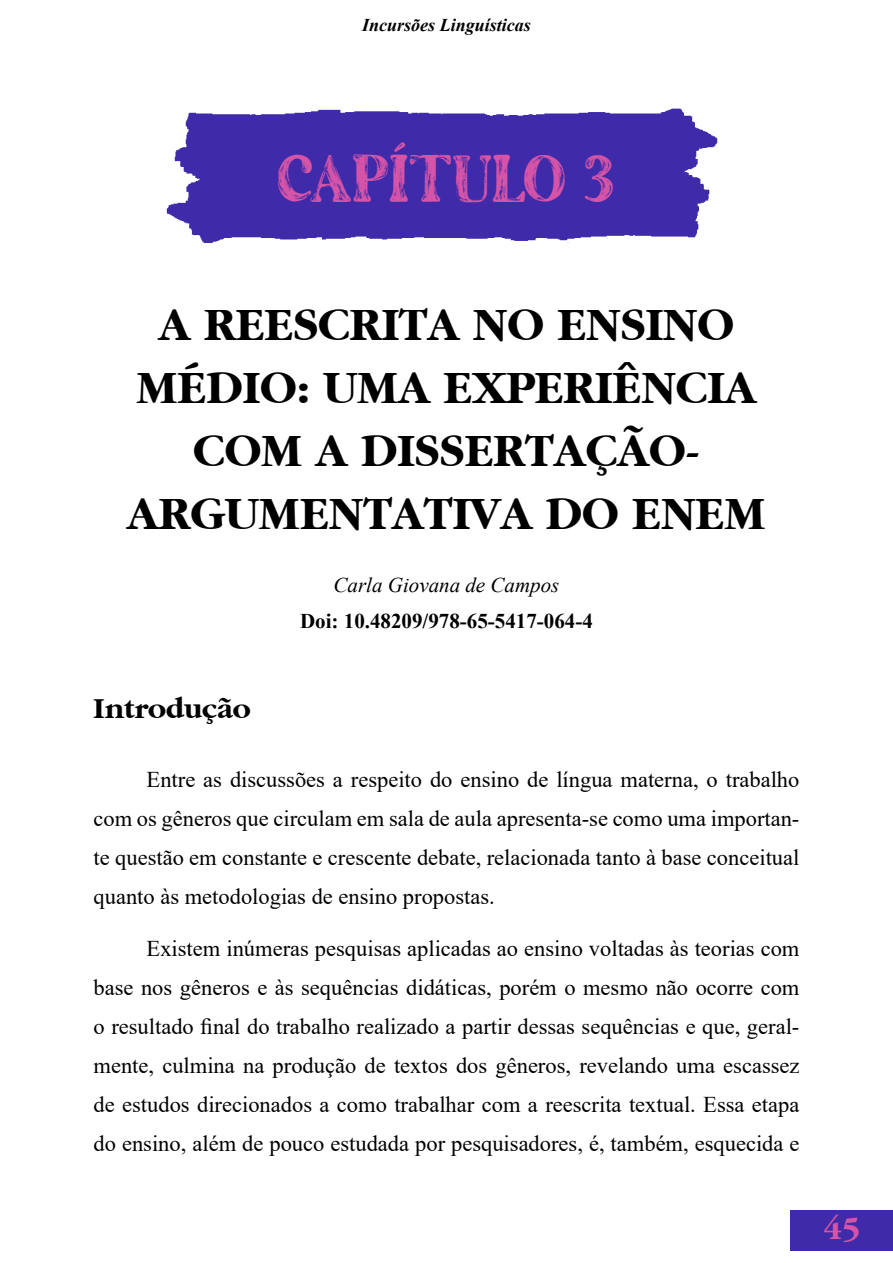
<style>
.page{position:relative;width:893px;height:1263px;background:#fff}
.page>*{position:absolute;margin:0;border:0;box-sizing:border-box;transform-origin:0 0}
.t1{font:900 48px/63px "Garamond Black S Si";color:#000;text-align:center}
.t2{font:42px "The Artisan Marker Serif";color:#d554a7}
.t3{font:900 33px "Garamond Black S Si";color:#d554a7}
.t4{font:900 30px "Garamond Black S Si";color:#000}
.t5{font:22.5px/39px "Times New Roman";color:#000;text-align:justify}
.t6{font:700 21px "Times New Roman";color:#000}
.t7{font:italic 21px "Times New Roman";color:#000}
.t8{font:italic 700 18px "Times New Roman";color:#000}
</style>
<div class="page">
<div style="left:791px;top:1210px;width:102px;height:40px;background:#3f2aa9"></div>
<img style="left:166px;top:108px;width:552px;height:135px">
<p class="t8" style="left:362px;top:13px;width:170px">Incursões Linguísticas</p>
<h2 class="t2" style="left:277px;top:163px;width:340px">CAPÍTULO 3</h2>
<h1 class="t1" style="left:127px;top:293px;width:640px">A REESCRITA NO ENSINO<br>MÉDIO: UMA EXPERIÊNCIA<br>COM A DISSERTAÇÃO-<br>ARGUMENTATIVA DO ENEM</h1>
<p class="t7" style="left:334px;top:570px;width:227px">Carla Giovana de Campos</p>
<p class="t6" style="left:300px;top:606px;width:294px">Doi: 10.48209/978-65-5417-064-4</p>
<h3 class="t4" style="left:94px;top:691px;width:159px">Introdução</h3>
<p class="t5" style="left:94px;top:759px;width:707px;text-indent:53px">Entre as discussões a respeito do ensino de língua materna, o trabalho com os gêneros que circulam em sala de aula apresenta-se como uma importan&shy;te questão em constante e crescente debate, relacionada tanto à base conceitual quanto às metodologias de ensino propostas.</p>
<p class="t5" style="left:94px;top:928px;width:707px;text-indent:53px">Existem inúmeras pesquisas aplicadas ao ensino voltadas às teorias com base nos gêneros e às sequências didáticas, porém o mesmo não ocorre com o resultado final do trabalho realizado a partir dessas sequências e que, geral&shy;mente, culmina na produção de textos dos gêneros, revelando uma escassez de estudos direcionados a como trabalhar com a reescrita textual. Essa etapa do ensino, além de pouco estudada por pesquisadores, é, também, esquecida e</p>
<h3 class="t3" style="left:823px;top:1210px;width:38px">45</h3>
</div>
